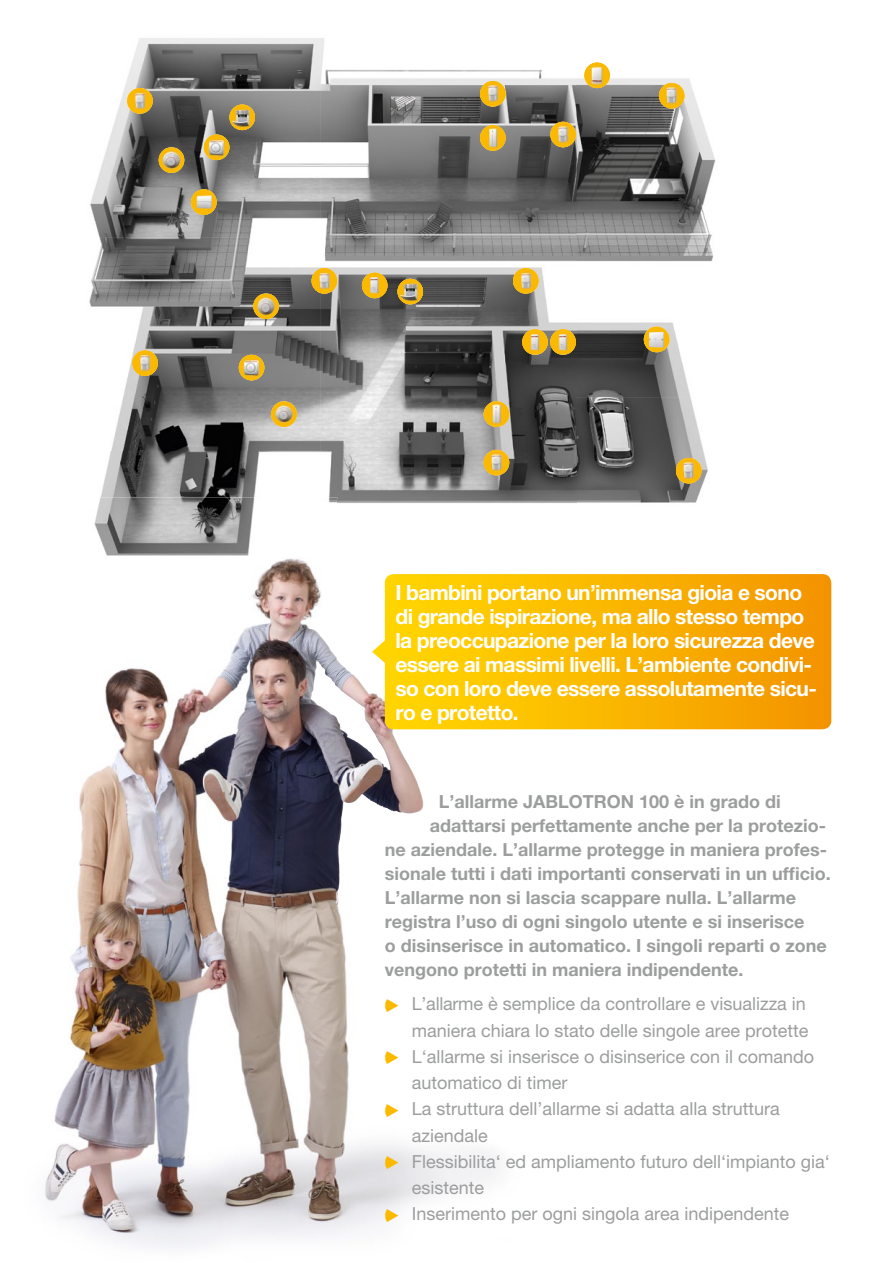
<style>
.page{position:relative;width:893px;height:1263px;background:#fff}
.page>*{position:absolute;margin:0;border:0;box-sizing:border-box;transform-origin:0 0}
.t1{font:700 21px/24px "Helvetica Neue LT Pro";letter-spacing:-.03em;color:#fff}
.t2{font:700 18px "Helvetica Neue LT Pro";color:#9c9d9d}
.t3{font:18px "Helvetica Neue LT Pro";color:#9c9d9d}
.s1{font-family:"Jablosip";color:#fbba00}
</style>
<div class="page">
<img style="left:45px;top:558px;width:522px;height:690px">
<img style="left:89px;top:38px;width:487px;height:465px">
<img style="left:576px;top:62px;width:140px;height:441px">
<img style="left:89px;top:497px;width:248px;height:59px">
<img style="left:659px;top:83px;width:25px;height:26px;border-radius:13px">
<img style="left:584px;top:63px;width:26px;height:25px;border-radius:13px">
<img style="left:127px;top:88px;width:26px;height:26px;border-radius:13px">
<img style="left:312px;top:268px;width:25px;height:26px;border-radius:13px">
<img style="left:132px;top:350px;width:26px;height:26px;border-radius:13px">
<img style="left:513px;top:268px;width:26px;height:26px;border-radius:13px">
<img style="left:676px;top:458px;width:25px;height:25px;border-radius:13px">
<img style="left:484px;top:450px;width:25px;height:25px;border-radius:13px">
<img style="left:550px;top:122px;width:26px;height:25px;border-radius:13px">
<img style="left:229px;top:105px;width:26px;height:25px;border-radius:13px">
<img style="left:397px;top:279px;width:26px;height:25px;border-radius:13px">
<svg style="left:522px;top:329px;width:26px;height:26px"></svg>
<img style="left:522px;top:342px;width:21px;height:12px">
<svg style="left:550px;top:329px;width:26px;height:26px"></svg>
<img style="left:550px;top:342px;width:19px;height:12px">
<svg style="left:362px;top:273px;width:25px;height:25px"></svg>
<svg style="left:362px;top:285px;width:3px;height:9px"></svg>
<img style="left:204px;top:135px;width:25px;height:25px;border-radius:13px">
<img style="left:239px;top:355px;width:25px;height:25px;border-radius:13px">
<img style="left:644px;top:327px;width:25px;height:25px;border-radius:13px">
<svg style="left:159px;top:147px;width:25px;height:26px"></svg>
<svg style="left:159px;top:149px;width:7px;height:10px"></svg>
<img style="left:271px;top:402px;width:26px;height:25px">
<svg style="left:253px;top:293px;width:26px;height:26px"></svg>
<svg style="left:254px;top:294px;width:7px;height:7px"></svg>
<img style="left:480px;top:81px;width:26px;height:26px;border-radius:13px">
<img style="left:480px;top:125px;width:26px;height:26px;border-radius:13px">
<img style="left:484px;top:401px;width:25px;height:26px;border-radius:13px">
<img style="left:191px;top:189px;width:26px;height:26px;border-radius:13px">
<svg style="left:372px;top:626px;width:13px;height:52px"></svg>
<svg style="left:385px;top:574px;width:446px;height:155px;background:#fab600"></svg>
<p class="t1" style="left:395px;top:580px;width:423px">I bambini portano un’immensa gioia e sono di grande ispirazione, ma allo stesso tempo la preoccupazione per la loro sicurezza deve essere ai massimi livelli. L’ambiente condivi&shy;so con loro deve essere assolutamente sicu&shy;ro e protetto.</p>
<p class="t2" style="left:439px;top:790px;width:343px">L’allarme JABLOTRON 100 è in grado di</p>
<p class="t2" style="left:430px;top:814px;width:398px">adattarsi perfettamente anche per la protezio-</p>
<p class="t2" style="left:385px;top:838px;width:444px">ne aziendale. L’allarme protegge in maniera profes-</p>
<p class="t2" style="left:385px;top:862px;width:447px">sionale tutti i dati importanti conservati in un ufficio.</p>
<p class="t2" style="left:385px;top:886px;width:413px">L’allarme non si lascia scappare nulla. L’allarme</p>
<p class="t2" style="left:385px;top:910px;width:421px">registra l’uso di ogni singolo utente e si inserisce</p>
<p class="t2" style="left:385px;top:934px;width:443px">o disinserisce in automatico. I singoli reparti o zone</p>
<p class="t2" style="left:385px;top:958px;width:360px">vengono protetti in maniera indipendente.</p>
<p class="t3" style="left:385px;top:993px;width:423px"><span class="s1">A</span> L’allarme è semplice da controllare e visualizza in</p>
<p class="t3" style="left:412px;top:1019px;width:398px">maniera chiara lo stato delle singole aree protette</p>
<p class="t3" style="left:385px;top:1046px;width:431px"><span class="s1">A</span> L‘allarme si inserisce o disinserice con il comando</p>
<p class="t3" style="left:412px;top:1072px;width:157px">automatico di timer</p>
<p class="t3" style="left:385px;top:1098px;width:397px"><span class="s1">A</span> La struttura dell’allarme si adatta alla struttura</p>
<p class="t3" style="left:412px;top:1124px;width:77px">aziendale</p>
<p class="t3" style="left:385px;top:1151px;width:447px"><span class="s1">A</span> Flessibilita‘ ed ampliamento futuro dell‘impianto gia‘</p>
<p class="t3" style="left:412px;top:1177px;width:74px">esistente</p>
<p class="t3" style="left:385px;top:1203px;width:406px"><span class="s1">A</span> Inserimento per ogni singola area indipendente</p>
</div>
